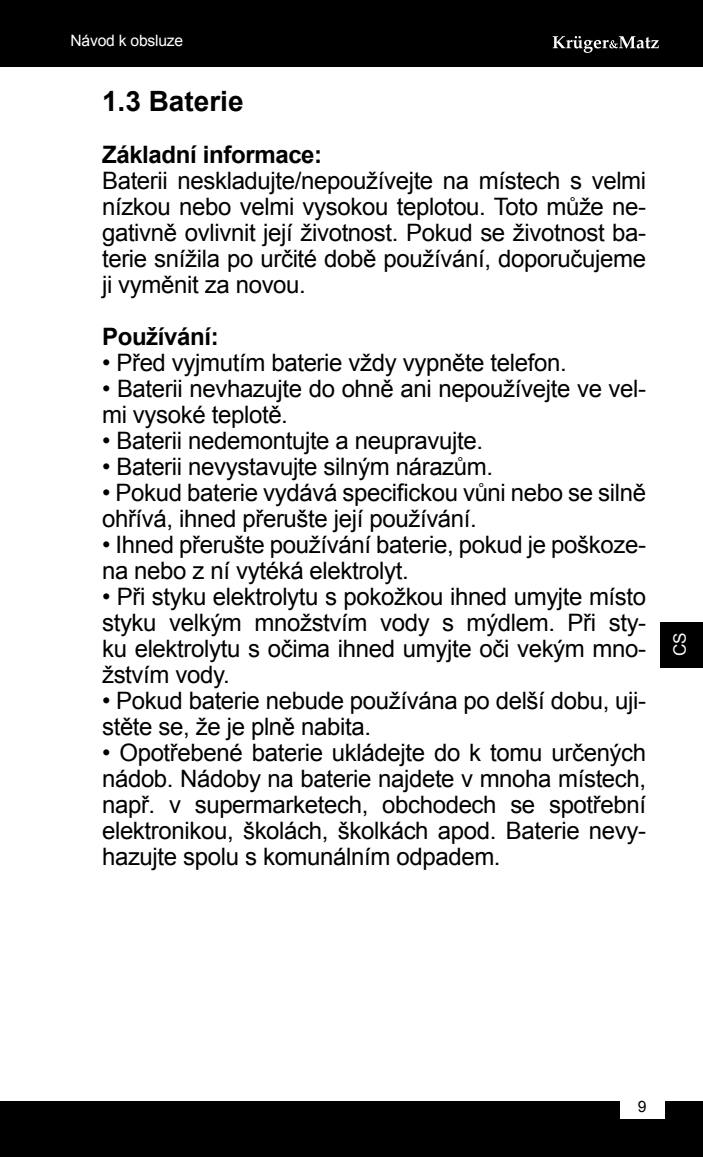
<style>
.page{position:relative;width:703px;height:1157px;background:#fff}
.page>*{position:absolute;margin:0;border:0;box-sizing:border-box;transform-origin:0 0}
.t1{font:700 28px "Arial";color:#000}
.t2{font:24px/26px "Arial";letter-spacing:-.015em;color:#000}
.t3{font:700 24px "Arial";letter-spacing:-.015em;color:#000}
.t4{font:17.2px "Arial";color:#fff}
.t5{font:15.6px "Arial";letter-spacing:-.015em;color:#fff}
.t6{font:15.6px "Arial";color:#000}
</style>
<div class="page">
<div style="left:0;top:0;width:703px;height:67px;background:#000"></div>
<svg style="left:553px;top:36px;width:106px;height:17px"></svg>
<div style="left:0;top:1101px;width:703px;height:56px;background:#000"></div>
<div style="left:620px;top:1095px;width:44px;height:24px;background:#fff"></div>
<div style="left:661px;top:622px;width:42px;height:45px;background:#000"></div>
<p class="t5" style="left:71px;top:30px;width:114px">Návod k obsluze</p>
<p class="t1" style="left:102px;top:83px;width:143px">1.3 Baterie</p>
<p class="t3" style="left:102px;top:139px;width:222px">Základní informace:</p>
<p class="t2" style="left:102px;top:168px;width:546px;text-align:justify">Baterii neskladujte/nepoužívejte na místech s velmi nízkou nebo velmi vysokou teplotou. Toto může ne&shy;gativně ovlivnit její životnost. Pokud se životnost ba&shy;terie snížila po určité době používání, doporučujeme ji vyměnit za novou.</p>
<p class="t3" style="left:102px;top:321px;width:118px">Používání:</p>
<p class="t2" style="left:102px;top:350px;width:466px">• Před vyjmutím baterie vždy vypněte telefon.</p>
<p class="t2" style="left:102px;top:376px;width:546px">• Baterii nevhazujte do ohně ani nepoužívejte ve vel&shy;mi vysoké teplotě.</p>
<p class="t2" style="left:102px;top:428px;width:382px">• Baterii nedemontujte a neupravujte.</p>
<p class="t2" style="left:102px;top:454px;width:393px">• Baterii nevystavujte silným nárazům.</p>
<p class="t2" style="left:102px;top:480px;width:546px">• Pokud baterie vydává specifickou vůni nebo se silně ohřívá, ihned přerušte její používání.</p>
<p class="t2" style="left:102px;top:532px;width:546px">• Ihned přerušte používání baterie, pokud je poškoze&shy;na nebo z ní vytéká elektrolyt.</p>
<p class="t2" style="left:102px;top:584px;width:546px;text-align:justify">• Při styku elektrolytu s pokožkou ihned umyjte místo styku velkým množstvím vody s mýdlem. Při sty&shy;ku elektrolytu s očima ihned umyjte oči vekým mno&shy;žstvím vody.</p>
<p class="t2" style="left:102px;top:688px;width:546px">• Pokud baterie nebude používána po delší dobu, uji&shy;stěte se, že je plně nabita.</p>
<p class="t2" style="left:102px;top:740px;width:546px;text-align:justify">• Opotřebené baterie ukládejte do k tomu určených nádob. Nádoby na baterie najdete v mnoha místech, např. v supermarketech, obchodech se spotřební elektronikou, školách, školkách apod. Baterie nevy&shy;hazujte spolu s komunálním odpadem.</p>
<p class="t4" style="left:669px;top:656px;width:25px;rotate:-90deg">CS</p>
<p class="t6" style="left:638px;top:1096px;width:10px">9</p>
</div>
